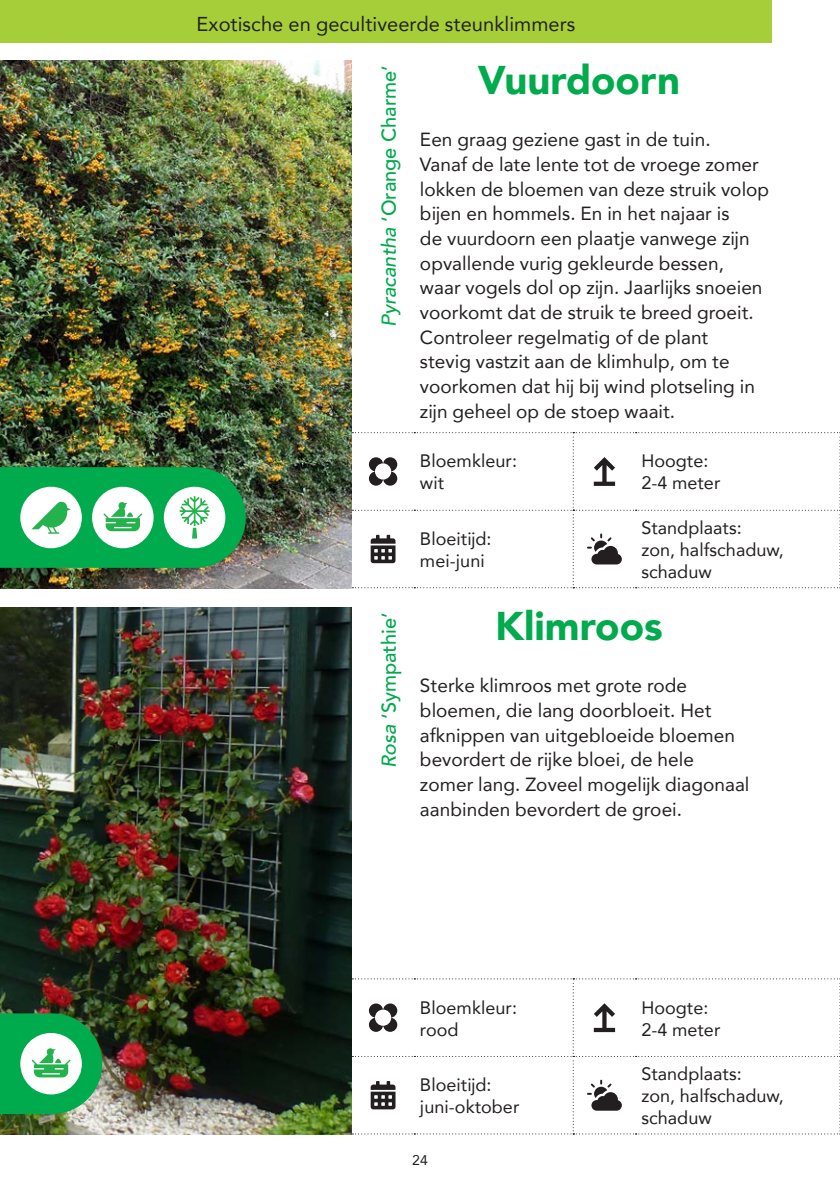
<style>
.page{position:relative;width:840px;height:1191px;background:#fff}
.page>*{position:absolute;margin:0;border:0;box-sizing:border-box;transform-origin:0 0}
.Plant-naam{font:900 40px "Avenir";color:#00ab4d}
.Plant-latijns{font:500 20px "Avenir";color:#00ab4d}
.platte_tekst{font:20px "Avenir";letter-spacing:.005em;color:#231f20}
.plant_platte_tekst{font:19px/24.8px "Avenir";letter-spacing:.005em;color:#231f20}
.planten_legenda{font:18px/22px "Avenir";letter-spacing:.005em;color:#231f20}
.t1{font:14px "Avenir";color:#231f20}
.s1{font-style:italic}
</style>
<div class="page">
<div style="left:0;top:0;width:771px;height:43px;background:#a6ce39"></div>
<svg style="left:352px;top:432px;width:488px;height:156px"></svg>
<svg style="left:352px;top:978px;width:488px;height:156px"></svg>
<img style="left:0;top:61px;width:351px;height:527px">
<img style="left:0;top:607px;width:351px;height:527px">
<svg style="left:0;top:1013px;width:102px;height:101px"></svg>
<svg style="left:0;top:467px;width:246px;height:101px"></svg>
<p class="platte_tekst" style="left:196px;top:8px;width:380px">Exotische en gecultiveerde steunklimmers</p>
<h1 class="Plant-latijns" style="left:371px;top:327px;width:263px;rotate:-90deg"><span class="s1">Pyracantha</span> ‘Orange Charme’</h1>
<p class="Plant-naam" style="left:477px;top:46px;width:204px">Vuurdoorn</p>
<p class="plant_platte_tekst" style="left:420px;top:126px;width:350px">Een graag geziene gast in de tuin.<br>Vanaf de late lente tot de vroege zomer lokken de bloemen van deze struik volop bijen en hommels. En in het najaar is<br>de vuurdoorn een plaatje vanwege zijn opvallende vurig gekleurde bessen, waar vogels dol op zijn. Jaarlijks snoeien voorkomt dat de struik te breed groeit.<br>Controleer regelmatig of de plant<br>stevig vastzit aan de klimhulp, om te voorkomen dat hij bij wind plotseling in zijn geheel op de stoep waait.</p>
<p class="planten_legenda" style="left:420px;top:450px;width:98px">Bloemkleur:</p>
<p class="planten_legenda" style="left:420px;top:472px;width:26px">wit</p>
<p class="planten_legenda" style="left:641px;top:450px;width:80px">Hoogte:<br>2-4 meter</p>
<p class="planten_legenda" style="left:420px;top:527px;width:73px">Bloeitijd:</p>
<p class="planten_legenda" style="left:420px;top:549px;width:66px">mei-juni</p>
<p class="planten_legenda" style="left:641px;top:516px;width:144px">Standplaats:<br>zon, halfschaduw, schaduw</p>
<h1 class="Plant-latijns" style="left:371px;top:768px;width:157px;rotate:-90deg"><span class="s1">Rosa</span> ‘Sympathie’</h1>
<p class="Plant-naam" style="left:495px;top:592px;width:169px">Klimroos</p>
<p class="plant_platte_tekst" style="left:420px;top:672px;width:331px">Sterke klimroos met grote rode bloemen, die lang doorbloeit. Het afknippen van uitgebloeide bloemen bevordert de rijke bloei, de hele zomer lang. Zoveel mogelijk diagonaal aanbinden bevordert de groei.</p>
<p class="planten_legenda" style="left:420px;top:996px;width:98px">Bloemkleur:</p>
<p class="planten_legenda" style="left:420px;top:1018px;width:40px">rood</p>
<p class="planten_legenda" style="left:420px;top:1073px;width:73px">Bloeitijd:</p>
<p class="planten_legenda" style="left:420px;top:1095px;width:101px">juni-oktober</p>
<p class="t1" style="left:412px;top:1148px;width:17px">24</p>
<p class="planten_legenda" style="left:641px;top:996px;width:80px">Hoogte:<br>2-4 meter</p>
<p class="planten_legenda" style="left:641px;top:1062px;width:144px">Standplaats:<br>zon, halfschaduw, schaduw</p>
</div>
